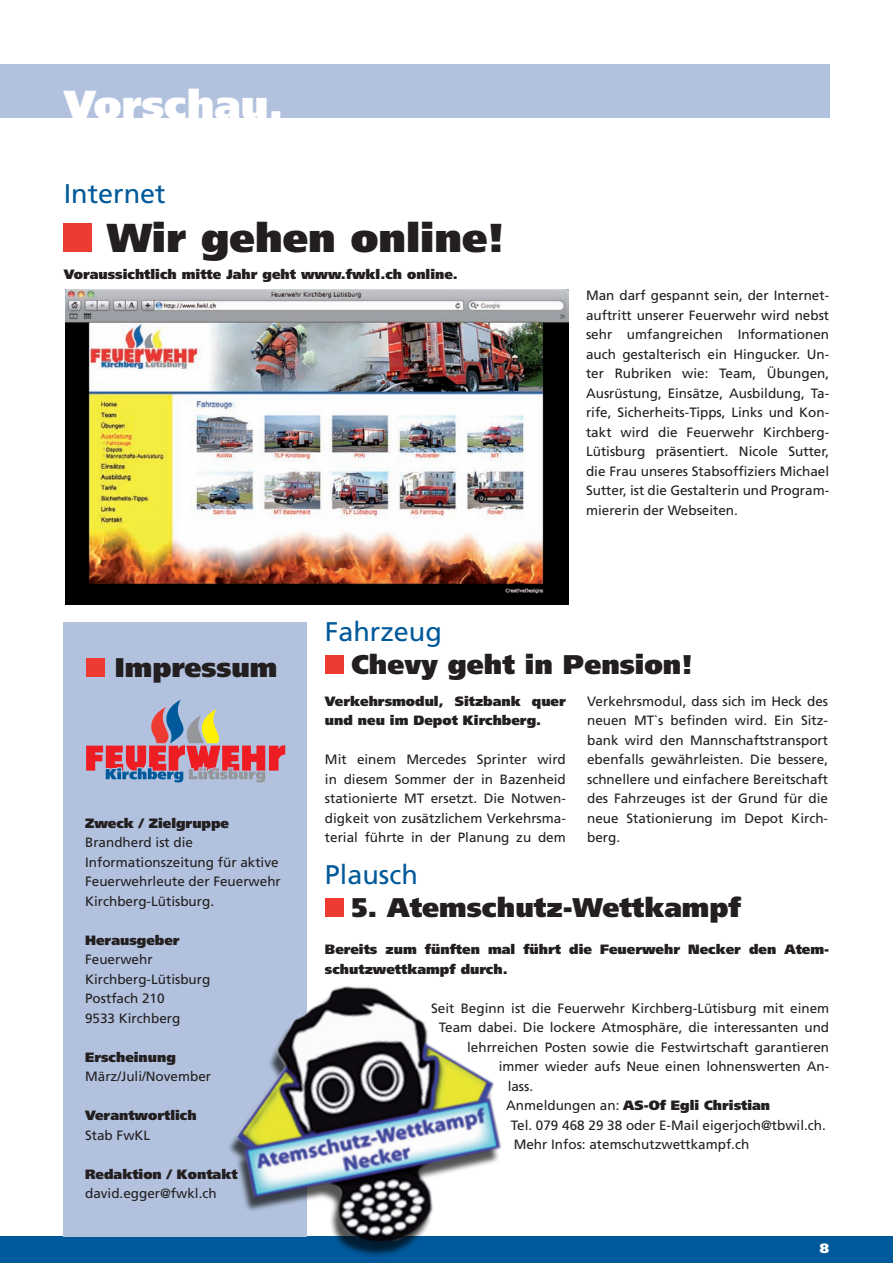
<style>
.page{position:relative;width:893px;height:1263px;background:#fff}
.page>*{position:absolute;margin:0;border:0;box-sizing:border-box;transform-origin:0 0}
.t1{font:900 40.5px "Frutiger";color:#fff}
.t2{font:900 40.35px "Frutiger";color:#231f20}
.t3{font:900 27px "Frutiger";color:#231f20}
.t4{font:27px "Frutiger";color:#00599a}
.t5{font:13.5px/19.5px "Frutiger";color:#231f20;text-align:justify}
.t6{font:900 13.5px/19.5px "Frutiger";color:#231f20}
.t7{font:900 13.5px "Frutiger";color:#fff}
.s1{font-weight:400}
</style>
<div class="page">
<div style="left:0;top:1236px;width:893px;height:27px;background:#00599a"></div>
<div style="left:64px;top:622px;width:243px;height:614px;background:#b2c2de"></div>
<svg style="left:86px;top:699px;width:199px;height:83px"></svg>
<img style="left:65px;top:290px;width:503px;height:315px">
<div style="left:325px;top:898px;width:19px;height:19px;background:#ee3b32"></div>
<img style="left:172px;top:986px;width:330px;height:270px">
<div style="left:64px;top:223px;width:28px;height:29px;background:#ee3b32"></div>
<div style="left:325px;top:655px;width:19px;height:18px;background:#ee3b32"></div>
<div style="left:86px;top:658px;width:19px;height:19px;background:#ee3b32"></div>
<div style="left:0;top:64px;width:829px;height:53px;background:#b2c2de"></div>
<h1 class="t1" style="left:64px;top:80px;width:221px">Vorschau.</h1>
<h3 class="t4" style="left:64px;top:178px;width:104px">Internet</h3>
<h2 class="t2" style="left:107px;top:213px;width:399px">Wir gehen online!</h2>
<p class="t6" style="left:64px;top:264px;width:396px">Voraussichtlich mitte Jahr geht www.fwkl.ch online.</p>
<h3 class="t4" style="left:325px;top:616px;width:119px">Fahrzeug</h3>
<p class="t5" style="left:586px;top:286px;width:245px">Man darf gespannt sein, der Internet&shy;auftritt unserer Feuerwehr wird nebst sehr umfangreichen Informationen auch gestalterisch ein Hingucker. Un&shy;ter Rubriken wie: Team, Übungen, Ausrüstung, Einsätze, Ausbildung, Ta&shy;rife, Sicherheits-Tipps, Links und Kon&shy;takt wird die Feuerwehr Kirchberg-Lütisburg präsentiert. Nicole Sutter, die Frau unseres Stabsoffiziers Michael Sutter, ist die Gestalterin und Program&shy;miererin der Webseiten.</p>
<h3 class="t3" style="left:115px;top:651px;width:164px">Impressum</h3>
<h3 class="t3" style="left:351px;top:648px;width:343px">Chevy geht in Pension!</h3>
<p class="t6" style="left:85px;top:813px;width:146px">Zweck / Zielgruppe</p>
<p class="t5" style="left:85px;top:832px;width:197px;text-align:left">Brandherd ist die<br>Informationszeitung für aktive<br>Feuerwehrleute der Feuerwehr<br>Kirchberg-Lütisburg.</p>
<p class="t6" style="left:85px;top:930px;width:96px">Herausgeber</p>
<p class="t5" style="left:85px;top:949px;width:127px;text-align:left">Feuerwehr<br>Kirchberg-Lütisburg<br>Postfach 210<br>9533 Kirchberg</p>
<p class="t6" style="left:85px;top:1047px;width:92px">Erscheinung</p>
<p class="t5" style="left:85px;top:1066px;width:128px">März/Juli/November</p>
<p class="t6" style="left:85px;top:1105px;width:113px">Verantwortlich</p>
<p class="t5" style="left:85px;top:1125px;width:67px">Stab FwKL</p>
<p class="t6" style="left:85px;top:1164px;width:154px">Redaktion / Kontakt</p>
<p class="t5" style="left:85px;top:1183px;width:133px">david.egger@fwkl.ch</p>
<p class="t6" style="left:325px;top:691px;width:242px">Verkehrsmodul, Sitzbank quer und neu im Depot Kirchberg.</p>
<p class="t5" style="left:325px;top:749px;width:242px">Mit einem Mercedes Sprinter wird in diesem Sommer der in Bazenheid stationierte MT ersetzt. Die Notwen&shy;digkeit von zusätzlichem Verkehrsma&shy;terial führte in der Planung zu dem</p>
<p class="t5" style="left:587px;top:691px;width:242px">Verkehrsmodul, dass sich im Heck des neuen MT`s befinden wird. Ein Sitz&shy;bank wird den Mannschaftstransport ebenfalls gewährleisten. Die bessere, schnellere und einfachere Bereitschaft des Fahrzeuges ist der Grund für die neue Stationierung im Depot Kirch&shy;berg.</p>
<h3 class="t4" style="left:325px;top:859px;width:95px">Plausch</h3>
<h3 class="t3" style="left:351px;top:891px;width:391px">5. Atemschutz-Wettkampf</h3>
<p class="t6" style="left:325px;top:939px;width:506px">Bereits zum fünften mal führt die Feuerwehr Necker den Atem&shy;schutzwettkampf durch.</p>
<p class="t5" style="left:431px;top:998px;width:399px">Seit Beginn ist die Feuerwehr Kirchberg-Lütisburg mit einem</p>
<p class="t5" style="left:439px;top:1017px;width:392px">Team dabei. Die lockere Atmosphäre, die interessanten und</p>
<p class="t5" style="left:467px;top:1037px;width:363px">lehrreichen Posten sowie die Festwirtschaft garantieren</p>
<p class="t5" style="left:499px;top:1056px;width:332px">immer wieder aufs Neue einen lohnenswerten An-</p>
<p class="t5" style="left:508px;top:1076px;width:27px">lass.</p>
<p class="t6" style="left:506px;top:1095px;width:266px"><span class="s1">Anmeldungen an:</span> AS-Of Egli Christian</p>
<p class="t5" style="left:511px;top:1115px;width:317px">Tel. 079 468 29 38 oder E-Mail eigerjoch@tbwil.ch.</p>
<p class="t5" style="left:514px;top:1134px;width:237px">Mehr Infos: atemschutzwettkampf.ch</p>
<p class="t7" style="left:820px;top:1240px;width:11px">8</p>
</div>
